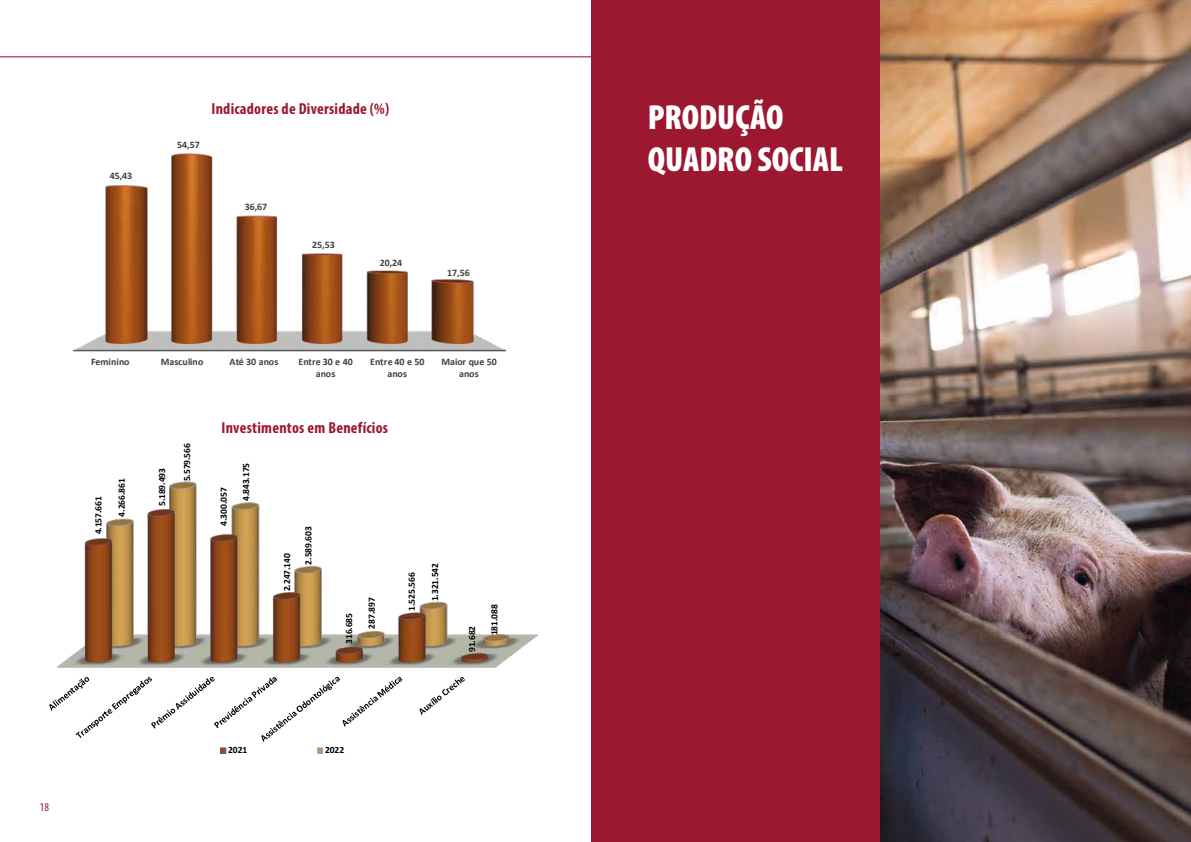
<style>
.page{position:relative;width:1191px;height:842px;background:#fff}
.page>*{position:absolute;margin:0;border:0;box-sizing:border-box;transform-origin:0 0}
.t1{font:900 condensed 35px/42px "Myriad Pro";color:#fff}
.t2{font:700 condensed 16px "Myriad Pro";letter-spacing:.015em;color:#9c1830}
.t3{font:condensed 12px "Myriad Pro";color:#9c1830}
.t4{font:700 9.9px/12.2px "Calibri";letter-spacing:-.005em;color:#404040;text-align:center}
.t5{font:700 9.5px "Calibri";letter-spacing:-.005em;color:#010101}
</style>
<div class="page">
<hr style="left:0;top:56px;width:1156px;height:1px;background:#9c1830">
<img style="left:73px;top:153px;width:434px;height:199px">
<img style="left:56px;top:481px;width:483px;height:187px">
<svg style="left:49px;top:677px;width:353px;height:65px"></svg>
<svg style="left:419px;top:677px;width:46px;height:38px"></svg>
<div style="left:220px;top:747px;width:6px;height:7px;border:1px solid #6f578e"></div>
<div style="left:317px;top:747px;width:6px;height:7px;border:1px solid #a798b9"></div>
<div style="left:592px;top:0;width:331px;height:842px;background:#9c1830"></div>
<img style="left:880px;top:0;width:311px;height:842px">
<p class="t3" style="left:40px;top:799px;width:11px">18</p>
<p class="t4" style="left:110px;top:170px;width:24px">45,43</p>
<p class="t4" style="left:177px;top:138px;width:24px">54,57</p>
<h2 class="t2" style="left:211px;top:99px;width:179px">Indicadores de Diversidade (%)</h2>
<p class="t4" style="left:245px;top:200px;width:24px">36,67</p>
<p class="t4" style="left:312px;top:239px;width:24px">25,53</p>
<p class="t4" style="left:380px;top:257px;width:24px">20,24</p>
<p class="t4" style="left:447px;top:266px;width:24px">17,56</p>
<p class="t4" style="left:91px;top:355px;width:40px">Feminino</p>
<p class="t4" style="left:161px;top:355px;width:44px">Masculino</p>
<p class="t4" style="left:229px;top:355px;width:50px">Até 30 anos</p>
<p class="t4" style="left:298px;top:355px;width:56px">Entre 30 e 40 anos</p>
<p class="t4" style="left:370px;top:355px;width:56px">Entre 40 e 50 anos</p>
<p class="t4" style="left:441px;top:355px;width:57px">Maior que 50 anos</p>
<p class="t5" style="left:92px;top:534px;width:40px;rotate:-90deg">4.157.661</p>
<p class="t5" style="left:115px;top:516px;width:40px;rotate:-90deg">4.266.861</p>
<p class="t5" style="left:155px;top:506px;width:40px;rotate:-90deg">5.189.493</p>
<p class="t5" style="left:180px;top:481px;width:40px;rotate:-90deg">5.579.566</p>
<h2 class="t2" style="left:221px;top:418px;width:168px">Investimentos em Benefícios</h2>
<p class="t5" style="left:217px;top:526px;width:40px;rotate:-90deg">4.300.057</p>
<p class="t5" style="left:239px;top:501px;width:40px;rotate:-90deg">4.843.175</p>
<p class="t5" style="left:280px;top:591px;width:40px;rotate:-90deg">2.247.140</p>
<p class="t5" style="left:302px;top:565px;width:40px;rotate:-90deg">2.589.603</p>
<p class="t5" style="left:342px;top:644px;width:33px;rotate:-90deg">316.685</p>
<p class="t5" style="left:365px;top:629px;width:33px;rotate:-90deg">287.897</p>
<p class="t5" style="left:405px;top:611px;width:40px;rotate:-90deg">1.525.566</p>
<p class="t5" style="left:428px;top:601px;width:40px;rotate:-90deg">1.321.542</p>
<p class="t5" style="left:465px;top:652px;width:28px;rotate:-90deg">91.682</p>
<p class="t5" style="left:487px;top:635px;width:33px;rotate:-90deg">181.088</p>
<p class="t5" style="left:228px;top:743px;width:21px">2021</p>
<p class="t5" style="left:325px;top:743px;width:21px">2022</p>
<h1 class="t1" style="left:647px;top:96px;width:197px">PRODUÇÃO<br>QUADRO SOCIAL</h1>
</div>
